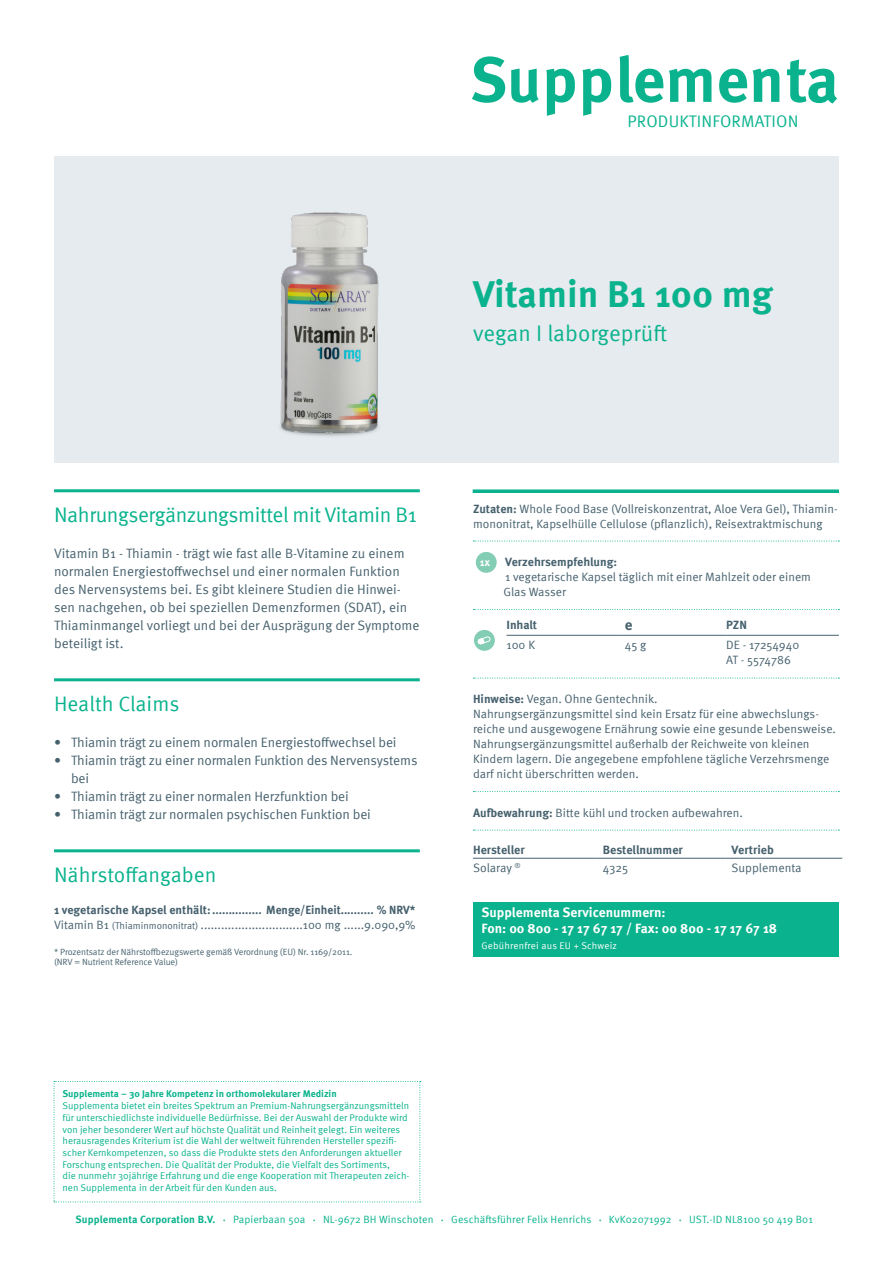
<style>
.page{position:relative;width:893px;height:1263px;background:#fff}
.page>*{position:absolute;margin:0;border:0;box-sizing:border-box;transform-origin:0 0}
.Produkt_Titel{font:700 63.45px "Meta Pro";color:#0ab38d}
.Produkt_Titel-2{font:700 37.5px "Meta Pro";color:#0ab38d}
.Produkt_Subline{font:22.5px "Meta Pro";color:#0ab38d}
.Headline-Grün{font:21px "Meta Pro";letter-spacing:-.02em;color:#0ab38d}
.Headline-Grün-2{font:21px "Meta Pro";color:#0ab38d}
.t1{font:16.65px "Meta Pro";letter-spacing:.01em;color:#0ab38d}
.Nährstoffangaben{font:700 15px "Meta Pro";color:#46616e}
.Fließtext{font:13.5px/18px "Meta Pro";letter-spacing:-.01em;color:#46616e}
.Servicenummern{font:700 13.5px/16.2px "Meta Pro";color:#fff}
.Nährstoffangaben-2{font:700 12.15px "Meta Pro";color:#46616e}
.Nährstoffangaben-3{font:12.15px "Meta Pro";letter-spacing:-.005em;color:#46616e}
.Fließtext_klein{font:12.15px "Meta Pro";color:#46616e}
.Fließtext_klein_mit{font:12px/15px "Meta Pro";color:#46616e}
.Nährstoffangaben-4{font:12px/15px "Meta Pro";color:#46616e}
.Nährstoffangaben-5{font:700 12px "Meta Pro";color:#46616e}
.Fließtext-2{font:700 10.95px "Meta Pro";color:#fff}
.t2{font:10.5px "Meta Pro";letter-spacing:.01em;color:#0ab38d}
.t3{font:700 10.5px "Meta Pro";letter-spacing:.01em;color:#0ab38d}
.Supplementa_Text_Kle{font:9.75px/11.7px "Meta Pro";color:#0ab38d}
.Servicenummern-2{font:9.75px "Meta Pro";letter-spacing:.02em;color:#fff}
.Nährstoffangaben-6{font:9px/10.5px "Meta Pro";letter-spacing:-.01em;color:#46616e}
.s1{font-size:9.75px}
.s2{font-weight:700}
.s3{font-size:4.5px}
</style>
<div class="page">
<div style="left:54px;top:156px;width:785px;height:306px;background:#e6ebef"></div>
<hr style="left:54px;top:489px;width:366px;height:3px;background:#0ab38d">
<hr style="left:54px;top:678px;width:366px;height:3px;background:#0ab38d">
<hr style="left:54px;top:849px;width:366px;height:3px;background:#0ab38d">
<svg style="left:473px;top:541px;width:366px;height:1px"></svg>
<svg style="left:473px;top:609px;width:366px;height:1px"></svg>
<svg style="left:473px;top:678px;width:366px;height:1px"></svg>
<svg style="left:473px;top:791px;width:366px;height:1px"></svg>
<svg style="left:473px;top:830px;width:366px;height:1px"></svg>
<div style="left:473px;top:902px;width:366px;height:54px;background:#0ab38d"></div>
<div style="left:476px;top:552px;width:21px;height:21px;background:#83cdb5;border-radius:50%"></div>
<hr style="left:506px;top:635px;width:113px;height:1px;background:#46616e">
<hr style="left:619px;top:635px;width:107px;height:1px;background:#46616e">
<hr style="left:726px;top:635px;width:113px;height:1px;background:#46616e">
<div style="left:474px;top:630px;width:21px;height:21px;background:#83cdb5;border-radius:50%"></div>
<svg style="left:478px;top:636px;width:12px;height:8px"></svg>
<hr style="left:473px;top:858px;width:124px;height:1px;background:#46616e">
<hr style="left:597px;top:858px;width:129px;height:1px;background:#46616e">
<hr style="left:726px;top:858px;width:116px;height:1px;background:#46616e">
<svg style="left:54px;top:1081px;width:367px;height:121px"></svg>
<svg style="left:473px;top:489px;width:366px;height:4px"></svg>
<img style="left:280px;top:212px;width:99px;height:224px">
<p class="Produkt_Titel" style="left:470px;top:30px;width:371px">Supplementa</p>
<p class="t1" style="left:628px;top:109px;width:172px">PRODUKTINFORMATION</p>
<p class="Produkt_Titel-2" style="left:473px;top:264px;width:301px">Vitamin B1 100 mg</p>
<p class="Produkt_Subline" style="left:473px;top:316px;width:196px">vegan I laborgeprüft</p>
<p class="Headline-Grün" style="left:54px;top:499px;width:364px">Nahrungsergänzungsmittel mit Vitamin B1</p>
<p class="Fließtext" style="left:54px;top:543px;width:367px">Vitamin B1 - Thiamin - trägt wie fast alle B-Vitamine zu einem normalen Energiestoffwechsel und einer normalen Funktion des Nervensystems bei. Es gibt kleinere Studien die Hinwei&shy;sen nachgehen, ob bei speziellen Demenzformen (SDAT), ein Thiaminmangel vorliegt und bei der Ausprägung der Symptome beteiligt ist.</p>
<p class="Headline-Grün-2" style="left:54px;top:688px;width:127px">Health Claims</p>
<p class="Fließtext" style="left:54px;top:732px;width:344px">• Thiamin trägt zu einem normalen Energiestoffwechsel bei</p>
<p class="Fließtext" style="left:71px;top:750px;width:348px;text-indent:-17px">• Thiamin trägt zu einer normalen Funktion des Nervensystems bei</p>
<p class="Fließtext" style="left:54px;top:786px;width:296px">• Thiamin trägt zu einer normalen Herzfunktion bei</p>
<p class="Fließtext" style="left:54px;top:804px;width:318px">• Thiamin trägt zur normalen psychischen Funktion bei</p>
<p class="Headline-Grün-2" style="left:54px;top:859px;width:164px">Nährstoffangaben</p>
<p class="Nährstoffangaben-5" style="left:54px;top:901px;width:363px">1 vegetarische Kapsel enthält:............... Menge/Einheit.......... % NRV*</p>
<p class="Nährstoffangaben-4" style="left:54px;top:917px;width:363px">Vitamin B1 <span class="s1">(Thiaminmononitrat)</span> ..............................100 mg ......9.090,9%</p>
<p class="Nährstoffangaben-6" style="left:54px;top:946px;width:300px">* Prozentsatz der Nährstoffbezugswerte gemäß Verordnung (EU) Nr. 1169/2011. (NRV = Nutrient Reference Value)</p>
<p class="Supplementa_Text_Kle" style="left:63px;top:1087px;width:348px"><span class="s2">Supplementa – 30 Jahre Kompetenz in orthomolekularer Medizin<br></span>Supplementa bietet ein breites Spektrum an Premium-Nahrungsergänzungsmitteln für unterschiedlichste individuelle Bedürfnisse. Bei der Auswahl der Produkte wird von jeher besonderer Wert auf höchste Qualität und Reinheit gelegt. Ein weiteres herausragendes Kriterium ist die Wahl der weltweit führenden Hersteller spezifi&shy;scher Kernkompetenzen, so dass die Produkte stets den Anforderungen aktueller Forschung entsprechen. Die Qualität der Produkte, die Vielfalt des Sortiments,<br>die nunmehr 30jährige Erfahrung und die enge Kooperation mit Therapeuten zeich&shy;nen Supplementa in der Arbeit für den Kunden aus.</p>
<p class="Fließtext_klein_mit" style="left:473px;top:500px;width:366px"><span class="s2">Zutaten:</span> Whole Food Base (Vollreiskonzentrat, Aloe Vera Gel), Thiamin&shy;mononitrat, Kapselhülle Cellulose (pflanzlich), Reisextraktmischung</p>
<p class="Fließtext-2" style="left:480px;top:553px;width:12px">1x</p>
<p class="Fließtext_klein_mit" style="left:503px;top:554px;width:309px"><span class="s2">Verzehrsempfehlung:<br></span>1 vegetarische Kapsel täglich mit einer Mahlzeit oder einem<br>Glas Wasser</p>
<p class="Nährstoffangaben-5" style="left:506px;top:615px;width:32px">Inhalt</p>
<p class="Nährstoffangaben" style="left:625px;top:613px;width:9px">e</p>
<p class="Nährstoffangaben-5" style="left:726px;top:615px;width:22px">PZN</p>
<p class="Nährstoffangaben-4" style="left:506px;top:636px;width:30px">100 K</p>
<p class="Nährstoffangaben-4" style="left:625px;top:636px;width:23px">45 g</p>
<p class="Nährstoffangaben-4" style="left:726px;top:636px;width:75px">DE - 17254940<br>AT - 5574786</p>
<p class="Fließtext_klein_mit" style="left:473px;top:691px;width:364px"><span class="s2">Hinweise:</span> Vegan. Ohne Gentechnik.<br>Nahrungsergänzungsmittel sind kein Ersatz für eine abwechslungs&shy;reiche und ausgewogene Ernährung sowie eine gesunde Lebensweise.<br>Nahrungsergänzungsmittel außerhalb der Reichweite von kleinen Kindern lagern. Die angegebene empfohlene tägliche Verzehrsmenge darf nicht überschritten werden.</p>
<p class="Fließtext_klein_mit" style="left:473px;top:804px;width:271px"><span class="s2">Aufbewahrung:</span> Bitte kühl und trocken aufbewahren.</p>
<p class="Nährstoffangaben-2" style="left:473px;top:840px;width:53px">Hersteller</p>
<p class="Nährstoffangaben-2" style="left:603px;top:840px;width:82px">Bestellnummer</p>
<p class="Nährstoffangaben-2" style="left:732px;top:840px;width:44px">Vertrieb</p>
<p class="Nährstoffangaben-3" style="left:473px;top:858px;width:49px">Solaray <sup>®</sup></p>
<p class="Fließtext_klein" style="left:603px;top:858px;width:27px">4325</p>
<p class="Nährstoffangaben-3" style="left:732px;top:858px;width:71px">Supplementa</p>
<p class="Servicenummern" style="left:482px;top:903px;width:297px">Supplementa Servicenummern:<br>Fon: 00 800 - 17 17 67 17 / Fax: 00 800 - 17 17 67 18</p>
<p class="Servicenummern-2" style="left:482px;top:938px;width:137px">Gebührenfrei aus EU + Schweiz</p>
<p class="t3" style="left:76px;top:1211px;width:141px">Supplementa Corporation B.V.</p>
<p class="t2" style="left:223px;top:1211px;width:84px"><span class="s3">•</span> Papierbaan 50a</p>
<p class="t2" style="left:313px;top:1211px;width:122px"><span class="s3">•</span> NL-9672 BH Winschoten</p>
<p class="t2" style="left:441px;top:1211px;width:152px"><span class="s3">•</span> Geschäftsführer Felix Henrichs</p>
<p class="t2" style="left:599px;top:1211px;width:74px"><span class="s3">•</span> KvK02071992</p>
<p class="t2" style="left:679px;top:1211px;width:135px"><span class="s3">•</span> UST.-ID NL8100 50 419 B01</p>
</div>
